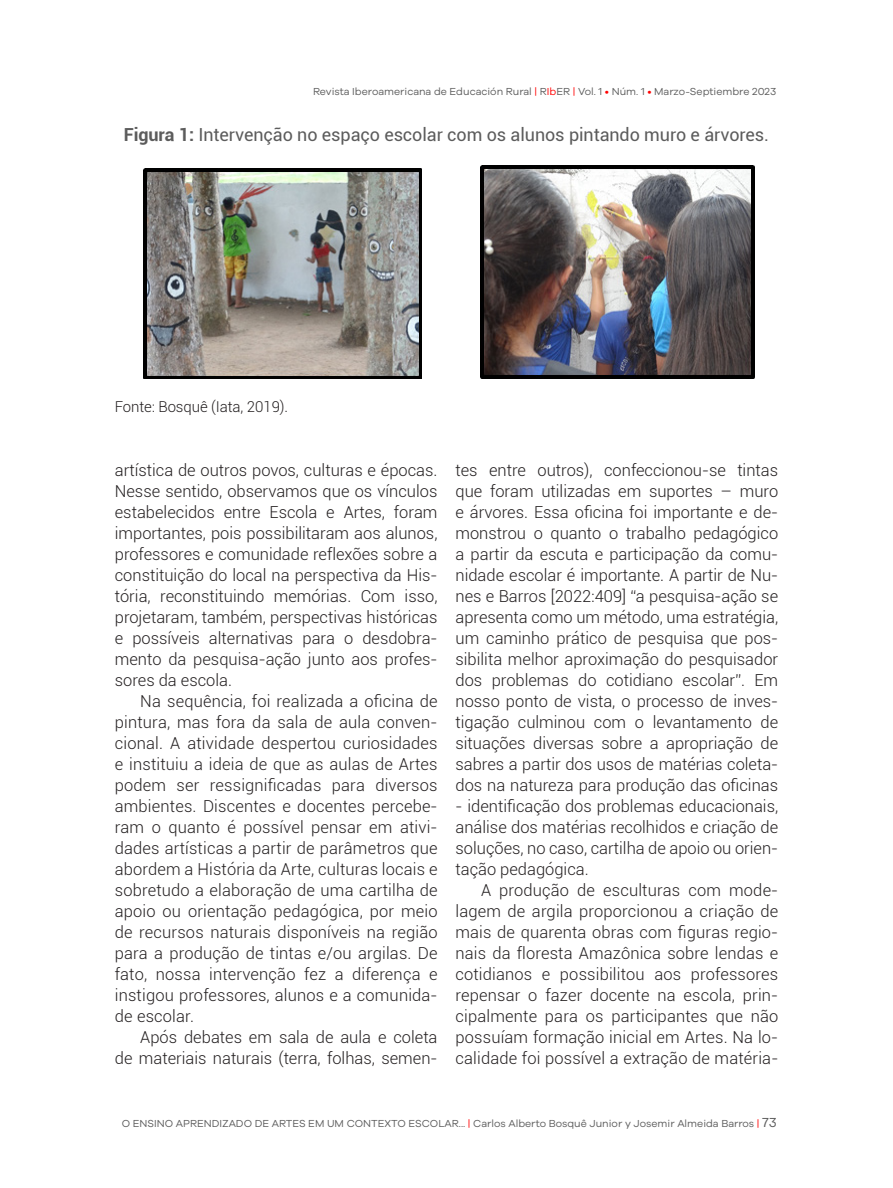
<style>
.page{position:relative;width:893px;height:1188px;background:#fff}
.page>*{position:absolute;margin:0;border:0;box-sizing:border-box;transform-origin:0 0}
.nota_al_pie{font:18px "Roboto";letter-spacing:-.005em;color:#5c5c5c}
.nota_al_pie-2{font:300 16.5px/21px "Roboto";color:#231f20;text-align:justify}
.nota_al_pie-3{font:300 15px "Roboto";letter-spacing:-.005em;color:#231f20}
.t1{font:10.5px "Galyon";color:#5c5c5c}
.s1{color:#f00}
.s2{font-weight:700}
.s3{font-size:13.5px}
</style>
<div class="page">
<img style="left:144px;top:168px;width:278px;height:211px">
<img style="left:480px;top:166px;width:274px;height:212px">
<p class="t1" style="left:313px;top:84px;width:465px">Revista Iberoamericana de Educación Rural <span class="s1">|</span> R<span class="s1">Ib</span>ER <span class="s1">|</span> Vol. 1 <span class="s1">•</span> Núm. 1 <span class="s1">•</span> Marzo-Septiembre 2023</p>
<p class="nota_al_pie" style="left:124px;top:122px;width:647px"><span class="s2">Figura 1:</span> Intervenção no espaço escolar com os alunos pintando muro e árvores.</p>
<p class="nota_al_pie-3" style="left:115px;top:396px;width:175px">Fonte: Bosquê (Iata, 2019).</p>
<p class="nota_al_pie-2" style="left:115px;top:459px;width:324px">artística de outros povos, culturas e épocas.<br>Nesse sentido, observamos que os vínculos estabelecidos entre Escola e Artes, foram importantes, pois possibilitaram aos alunos, professores e comunidade reflexões sobre a constituição do local na perspectiva da His&shy;tória, reconstituindo memórias. Com isso, projetaram, também, perspectivas históricas e possíveis alternativas para o desdobra&shy;mento da pesquisa-ação junto aos profes&shy;sores da escola.</p>
<p class="nota_al_pie-2" style="left:115px;top:690px;width:324px;text-indent:26px">Na sequência, foi realizada a oficina de pintura, mas fora da sala de aula conven&shy;cional. A atividade despertou curiosidades e instituiu a ideia de que as aulas de Artes podem ser ressignificadas para diversos ambientes. Discentes e docentes percebe&shy;ram o quanto é possível pensar em ativi&shy;dades artísticas a partir de parâmetros que abordem a História da Arte, culturas locais e sobretudo a elaboração de uma cartilha de apoio ou orientação pedagógica, por meio de recursos naturais disponíveis na região para a produção de tintas e/ou argilas. De fato, nossa intervenção fez a diferença e instigou professores, alunos e a comunida&shy;de escolar.</p>
<p class="nota_al_pie-2" style="left:115px;top:1026px;width:324px;text-align:right">Após debates em sala de aula e coleta<br>de materiais naturais (terra, folhas, semen-</p>
<p class="nota_al_pie-2" style="left:455px;top:459px;width:324px">tes entre outros), confeccionou-se tintas que foram utilizadas em suportes – muro e árvores. Essa oficina foi importante e de&shy;monstrou o quanto o trabalho pedagógico a partir da escuta e participação da comu&shy;nidade escolar é importante. A partir de Nu&shy;nes e Barros [2022:409] “a pesquisa-ação se apresenta como um método, uma estratégia, um caminho prático de pesquisa que pos&shy;sibilita melhor aproximação do pesquisador dos problemas do cotidiano escolar”. Em nosso ponto de vista, o processo de inves&shy;tigação culminou com o levantamento de situações diversas sobre a apropriação de sabres a partir dos usos de matérias coleta&shy;dos na natureza para produção das oficinas</p>
<p class="nota_al_pie-2" style="left:455px;top:795px;width:324px">- identificação dos problemas educacionais, análise dos matérias recolhidos e criação de soluções, no caso, cartilha de apoio ou orien&shy;tação pedagógica.</p>
<p class="nota_al_pie-2" style="left:455px;top:879px;width:324px;text-indent:26px">A produção de esculturas com mode&shy;lagem de argila proporcionou a criação de mais de quarenta obras com figuras regio&shy;nais da floresta Amazônica sobre lendas e cotidianos e possibilitou aos professores repensar o fazer docente na escola, prin&shy;cipalmente para os participantes que não possuíam formação inicial em Artes. Na lo&shy;calidade foi possível a extração de matéria-</p>
<p class="t1" style="left:122px;top:1116px;width:656px">O ENSINO APRENDIZADO DE ARTES EM UM CONTEXTO ESCOLAR... <span class="s1">|</span> Carlos Alberto Bosquê Junior y Josemir Almeida Barros <span class="s1">|</span> <span class="s3">73</span></p>
</div>
